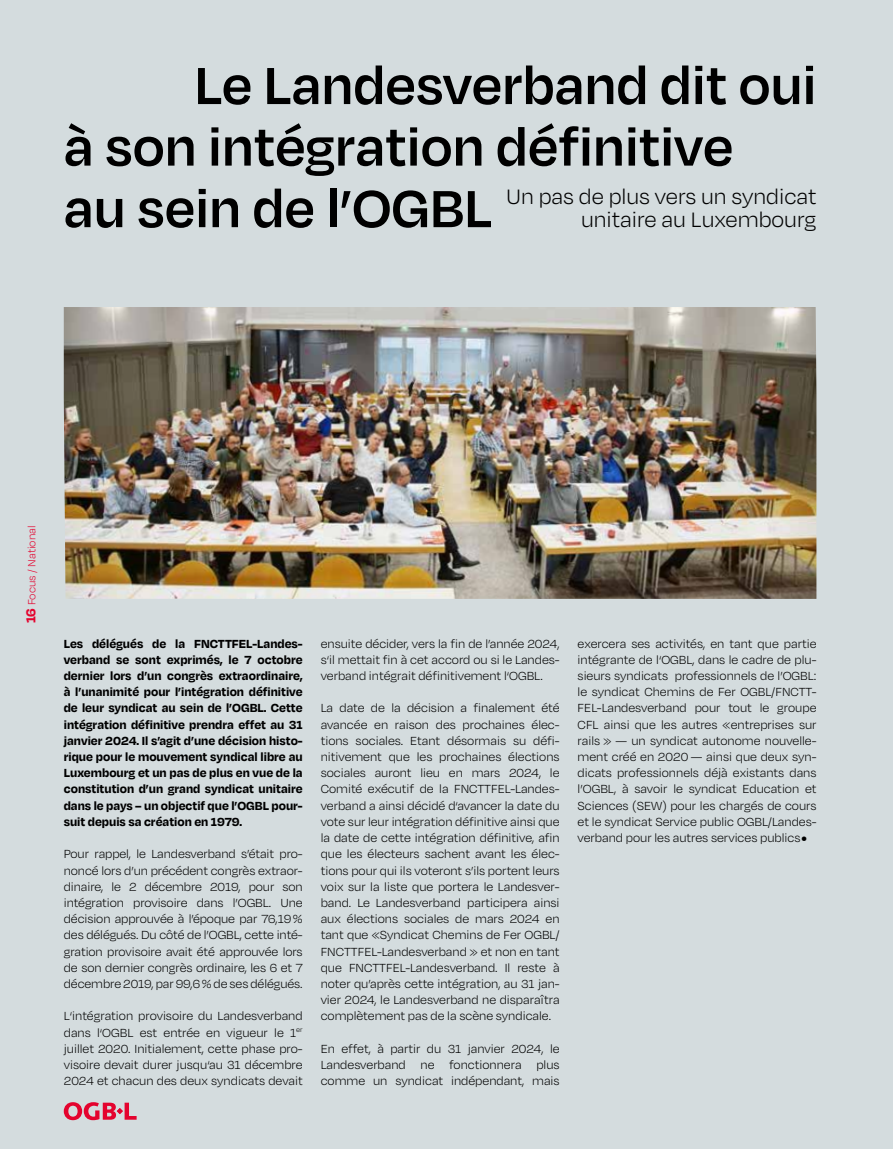
<style>
.page{position:relative;width:893px;height:1149px;background:#fff}
.page>*{position:absolute;margin:0;border:0;box-sizing:border-box;transform-origin:0 0}
.t1{font:600 60px/61.5px "Degular";color:#000}
.t2{font:300 24px/22.5px "Degular";color:#000;text-align:right}
.t3{font:300 13.5px/16.2px "Degular";color:#000;text-align:justify}
.t4{font:700 13.5px/16.2px "Degular";color:#000;text-align:justify}
.t5{font:300 12px "Degular";color:#e4032e}
.s1{font-weight:700;font-size:15px}
.s2{font-family:"Barlow";font-weight:700;font-size:28.5px}
</style>
<div class="page">
<div style="left:0;top:0;width:893px;height:1148px;background:#d4dcde"></div>
<img style="left:64px;top:307px;width:752px;height:291px">
<svg style="left:64px;top:1102px;width:73px;height:17px"></svg>
<h1 class="t1" style="left:64px;top:52px;width:754px;text-indent:131px">Le Landesverband dit oui à son intégration définitive<br>au sein de l’OGBL</h1>
<h2 class="t2" style="left:506px;top:185px;width:312px">Un pas de plus vers un syndicat unitaire au Luxembourg</h2>
<p class="t5" style="left:25px;top:623px;width:99px;rotate:-90deg"><span class="s1">16</span> Focus / National</p>
<p class="t4" style="left:64px;top:634px;width:240px">Les délégués de la FNCTTFEL-Landes&shy;verband se sont exprimés, le 7 octobre dernier lors d’un congrès extraordinaire, à l’unanimité pour l’intégration définitive de leur syndicat au sein de l’OGBL. Cette intégration définitive prendra effet au 31 janvier 2024. Il s’agit d’une décision histo&shy;rique pour le mouvement syndical libre au Luxembourg et un pas de plus en vue de la constitution d’un grand syndicat unitaire dans le pays – un objectif que l’OGBL pour&shy;suit depuis sa création en 1979.</p>
<p class="t3" style="left:64px;top:845px;width:240px">Pour rappel, le Landesverband s’était pro&shy;noncé lors d’un précédent congrès extraor&shy;dinaire, le 2 décembre 2019, pour son intégration provisoire dans l’OGBL. Une décision approuvée à l’époque par 76,19% des délégués. Du côté de l’OGBL, cette inté&shy;gration provisoire avait été approuvée lors de son dernier congrès ordinaire, les 6 et 7 décembre 2019, par 99,6% de ses délégués.</p>
<p class="t3" style="left:64px;top:1007px;width:240px">L‘intégration provisoire du Landesverband dans l‘OGBL est entrée en vigueur le 1<sup>er </sup>juillet 2020. Initialement, cette phase pro&shy;visoire devait durer jusqu‘au 31 décembre 2024 et chacun des deux syndicats devait</p>
<p class="t3" style="left:321px;top:634px;width:240px">ensuite décider, vers la fin de l’année 2024, s‘il mettait fin à cet accord ou si le Landes&shy;verband intégrait définitivement l‘OGBL.</p>
<p class="t3" style="left:321px;top:699px;width:240px">La date de la décision a finalement été avancée en raison des prochaines élec&shy;tions sociales. Etant désormais su défi&shy;nitivement que les prochaines élections sociales auront lieu en mars 2024, le Comité exécutif de la FNCTTFEL-Landes&shy;verband a ainsi décidé d‘avancer la date du vote sur leur intégration définitive ainsi que la date de cette intégration définitive, afin que les électeurs sachent avant les élec&shy;tions pour qui ils voteront s’ils portent leurs voix sur la liste que portera le Landesver&shy;band. Le Landesverband participera ainsi aux élections sociales de mars 2024 en tant que «Syndicat Chemins de Fer OGBL/ FNCTTFEL-Landesverband » et non en tant que FNCTTFEL-Landesverband. Il reste à noter qu’après cette intégration, au 31 jan&shy;vier 2024, le Landesverband ne disparaîtra complètement pas de la scène syndicale.</p>
<p class="t3" style="left:321px;top:1039px;width:240px">En effet, à partir du 31 janvier 2024, le Landesverband ne fonctionnera plus comme un syndicat indépendant, mais</p>
<p class="t3" style="left:578px;top:634px;width:240px">exercera ses activités, en tant que partie intégrante de l‘OGBL, dans le cadre de plu&shy;sieurs syndicats professionnels de l’OGBL: le syndicat Chemins de Fer OGBL/FNCTT-FEL-Landesverband pour tout le groupe CFL ainsi que les autres «entreprises sur rails » — un syndicat autonome nouvelle&shy;ment créé en 2020 — ainsi que deux syn&shy;dicats professionnels déjà existants dans l’OGBL, à savoir le syndicat Education et Sciences (SEW) pour les chargés de cours et le syndicat Service public OGBL/Landes&shy;verband pour les autres services publics<span class="s2">.</span></p>
</div>
